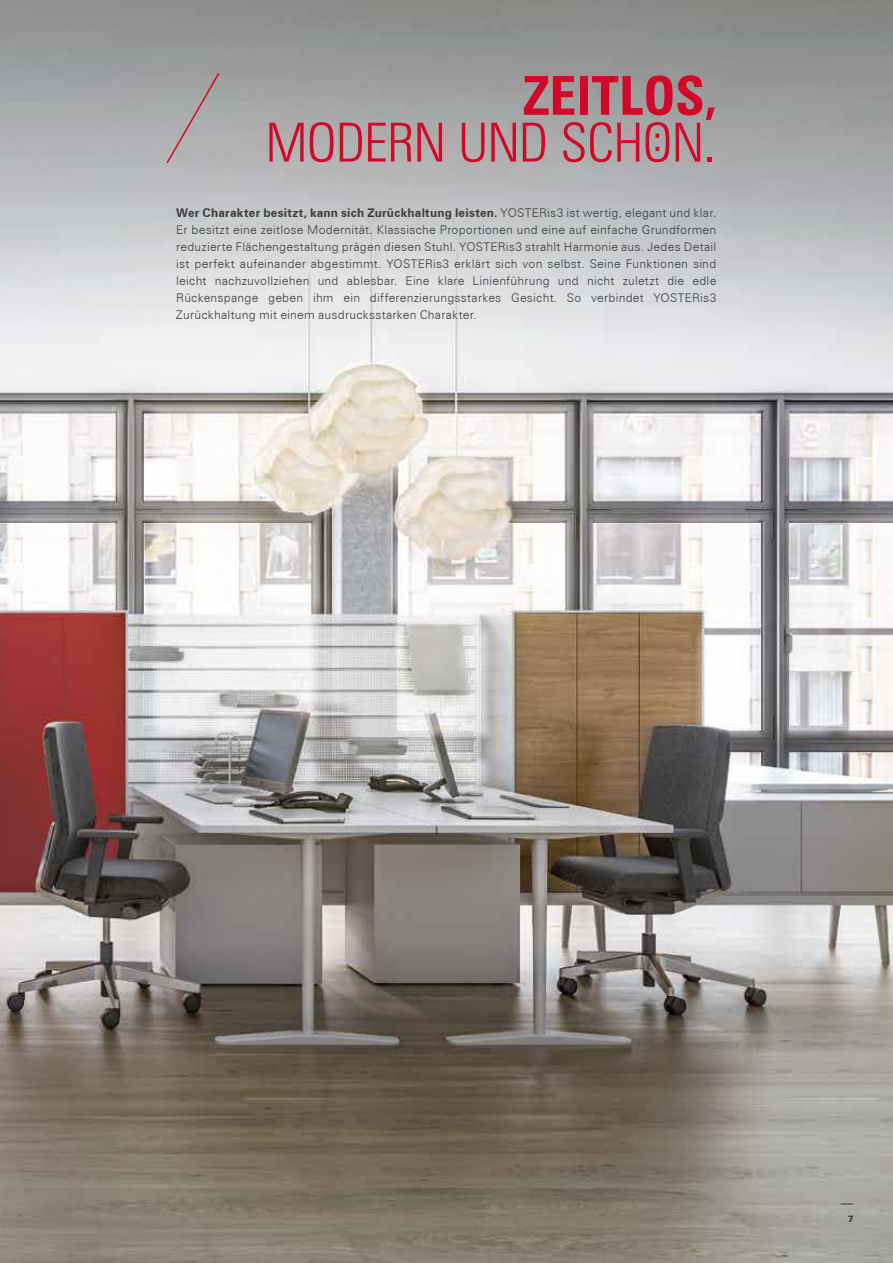
<style>
.page{position:relative;width:893px;height:1263px;background:#fff}
.page>*{position:absolute;margin:0;border:0;box-sizing:border-box;transform-origin:0 0}
.t1{font:54px "Zurich BT Light Condensed Head";letter-spacing:-.01em;color:#d3072a}
.t2{font:54px "Zurich BT Bold Condensed Head";letter-spacing:.005em;color:#d3072a}
.t3{font:300 12px/17px "Zurich BT";letter-spacing:.02em;color:#3c3c3b;text-align:justify}
.t4{font:900 9px "Zurich BT";color:#3c3c3b}
.s1{font-weight:700}
</style>
<div class="page">
<img style="left:0;top:0;width:893px;height:1263px">
<svg style="left:840px;top:1203px;width:13px;height:1px"></svg>
<svg style="left:165px;top:71px;width:56px;height:94px;background:#aaa5a7"></svg>
<h1 class="t2" style="left:524px;top:63px;width:195px">ZEITLOS,</h1>
<h1 class="t1" style="left:266px;top:110px;width:451px">MODERN UND SCHÖN.</h1>
<p class="t3" style="left:176px;top:204px;width:542px"><span class="s1">Wer Charakter besitzt, kann sich Zurückhaltung leisten.</span> YOSTERis3 ist wertig, elegant und klar.<br>Er besitzt eine zeitlose Modernität. Klassische Proportionen und eine auf einfache Grundformen reduzierte Flächengestaltung prägen diesen Stuhl. YOSTERis3 strahlt Harmonie aus. Jedes Detail ist perfekt aufeinander abgestimmt. YOSTERis3 erklärt sich von selbst. Seine Funktionen sind leicht nachzuvollziehen und ablesbar. Eine klare Linienführung und nicht zuletzt die edle Rückenspange geben ihm ein differenzierungsstarkes Gesicht. So verbindet YOSTERis3<br>Zurückhaltung mit einem ausdrucksstarken Charakter.</p>
<p class="t4" style="left:848px;top:1213px;width:7px">7</p>
</div>
